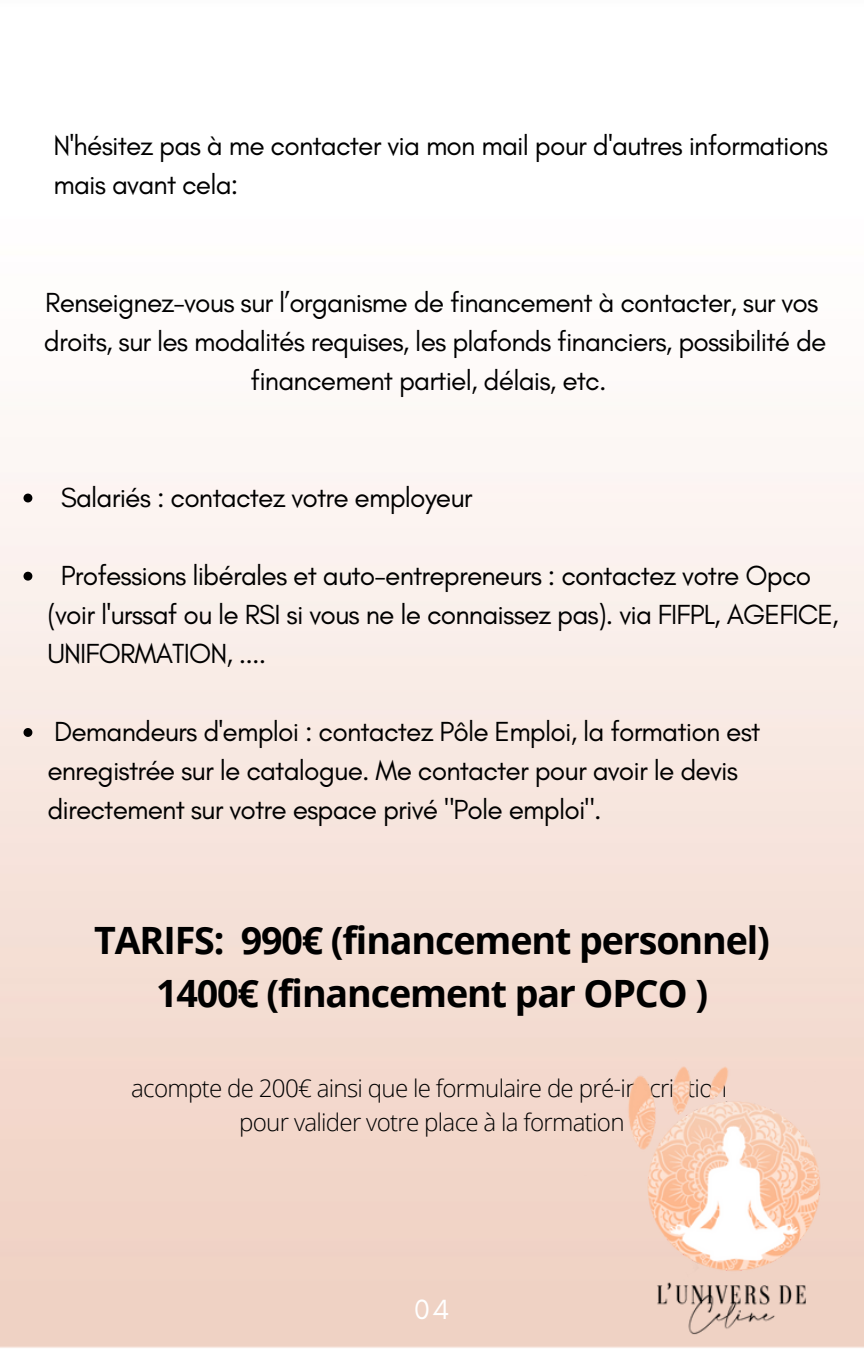
<style>
.page{position:relative;width:864px;height:1350px;background:#fff}
.page>*{position:absolute;margin:0;border:0;box-sizing:border-box;transform-origin:0 0}
.t1{font:700 37.57px/52.4px "Open Sans";letter-spacing:-.03em;color:#000;text-align:center}
.t2{font:28.35px "Glacial Indifference";color:#fff}
.t3{font:28.12px/39.1px "Glacial Indifference";letter-spacing:-.03em;color:#000}
.t4{font:300 24.07px/33.8px "Open Sans";letter-spacing:-.03em;color:#000;text-align:center}
</style>
<div class="page">
<svg style="left:24px;top:494px;width:8px;height:8px"></svg>
<svg style="left:24px;top:572px;width:8px;height:9px"></svg>
<svg style="left:24px;top:728px;width:8px;height:9px"></svg>
<img style="left:567px;top:1022px;width:297px;height:327px">
<p class="t3" style="left:53px;top:126px;width:776px">N'hésitez pas à me contacter via mon mail pour d'autres informations mais avant cela:</p>
<p class="t3" style="left:44px;top:282px;width:784px;text-align:center">Renseignez-vous sur l’organisme de financement à contacter, sur vos droits, sur les modalités requises, les plafonds financiers, possibilité de financement partiel, délais, etc.</p>
<p class="t3" style="left:61px;top:477px;width:413px">Salariés : contactez votre employeur</p>
<p class="t3" style="left:47px;top:556px;width:793px;text-indent:13px">Professions libérales et auto-entrepreneurs : contactez votre Opco (voir l'urssaf ou le RSI si vous ne le connaissez pas). via FIFPL, AGEFICE,<br>UNIFORMATION, ....</p>
<p class="t3" style="left:47px;top:712px;width:715px">Demandeurs d'emploi : contactez Pôle Emploi, la formation est enregistrée sur le catalogue. Me contacter pour avoir le devis directement sur votre espace privé "Pole emploi".</p>
<h1 class="t1" style="left:94px;top:914px;width:677px">TARIFS: 990€ (financement personnel)<br>1400€ (financement par OPCO )</h1>
<p class="t4" style="left:131px;top:1071px;width:597px">acompte de 200€ ainsi que le formulaire de pré-inscription pour valider votre place à la formation</p>
<p class="t2" style="left:414px;top:1292px;width:37px">04</p>
</div>
